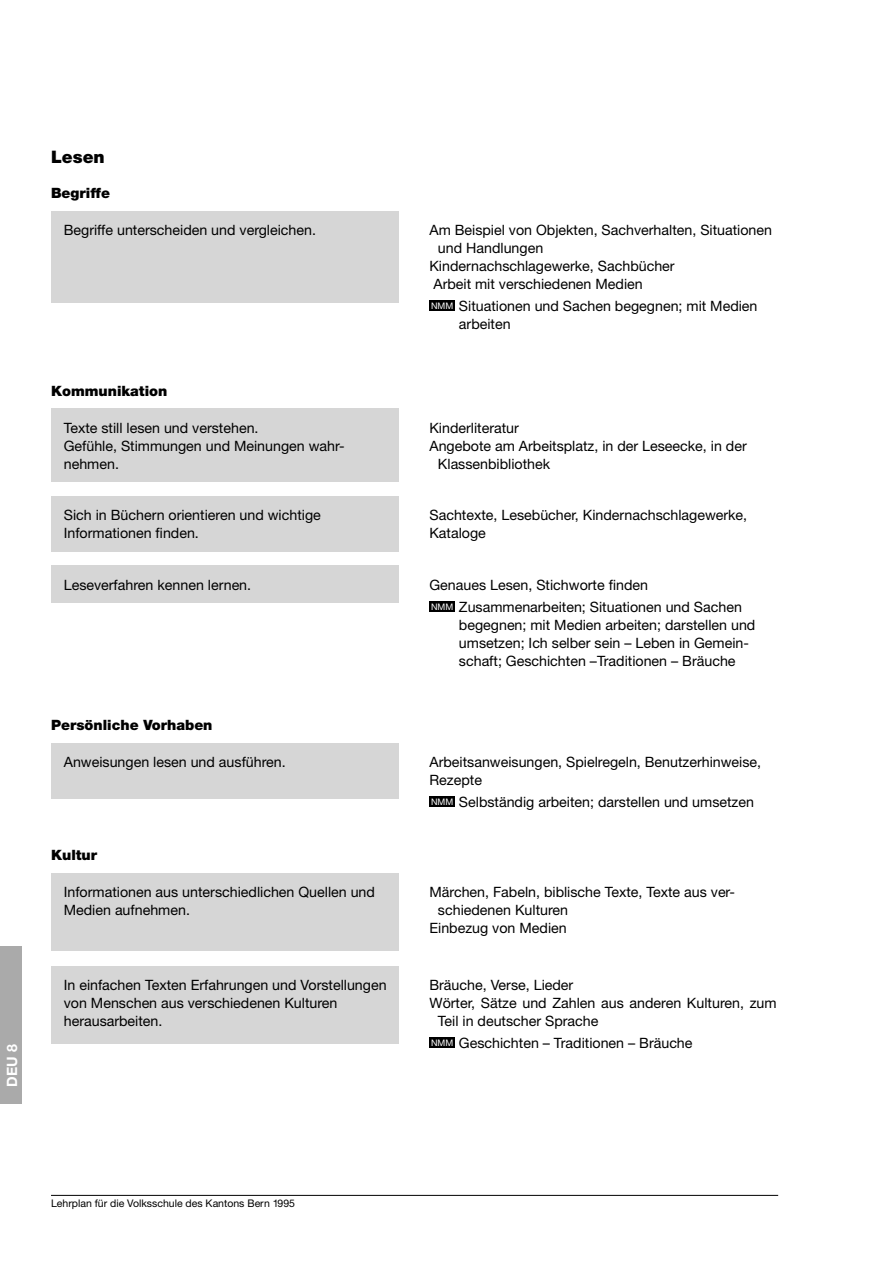
<style>
.page{position:relative;width:893px;height:1263px;background:#fff}
.page>*{position:absolute;margin:0;border:0;box-sizing:border-box;transform-origin:0 0}
.UT{font:900 17.25px "Helvetica Neue";color:#000}
.t1{font:14.25px/18px "Helvetica Neue";color:#000}
.GS_fett_Abstand_vor_Kasten{font:900 14.25px "Helvetica Neue";color:#000}
.t2{font:700 14.25px "Helvetica Neue";color:#fff}
.t3{font:10.5px "Helvetica Neue";color:#000}
.s1{font-size:9px;color:#fff}
</style>
<div class="page">
<hr style="left:51px;top:1195px;width:727px;height:1px;background:#000">
<div style="left:0;top:946px;width:21px;height:157px;background:#aaa"></div>
<div style="left:51px;top:211px;width:347px;height:91px;background:#d6d6d6"></div>
<div style="left:429px;top:301px;width:26px;height:10px;background:#000"></div>
<div style="left:51px;top:409px;width:347px;height:73px;background:#d6d6d6"></div>
<div style="left:51px;top:496px;width:347px;height:56px;background:#d6d6d6"></div>
<div style="left:51px;top:566px;width:347px;height:37px;background:#d6d6d6"></div>
<div style="left:429px;top:601px;width:26px;height:11px;background:#000"></div>
<div style="left:51px;top:743px;width:347px;height:55px;background:#d6d6d6"></div>
<div style="left:429px;top:796px;width:26px;height:11px;background:#000"></div>
<div style="left:51px;top:873px;width:347px;height:78px;background:#d6d6d6"></div>
<div style="left:51px;top:965px;width:347px;height:78px;background:#d6d6d6"></div>
<div style="left:429px;top:1037px;width:26px;height:11px;background:#000"></div>
<p class="t2" style="left:3px;top:1086px;width:44px;rotate:-90deg">DEU 8</p>
<p class="UT" style="left:51px;top:146px;width:55px">Lesen</p>
<p class="GS_fett_Abstand_vor_Kasten" style="left:51px;top:184px;width:61px">Begriffe</p>
<p class="t1" style="left:64px;top:221px;width:254px">Begriffe unterscheiden und vergleichen.</p>
<p class="t1" style="left:429px;top:221px;width:344px">Am Beispiel von Objekten, Sachverhalten, Situationen</p>
<p class="t1" style="left:438px;top:239px;width:107px">und Handlungen</p>
<p class="t1" style="left:429px;top:257px;width:247px">Kindernachschlagewerke, Sachbücher</p>
<p class="t1" style="left:433px;top:275px;width:211px">Arbeit mit verschiedenen Medien</p>
<p class="t1" style="left:459px;top:297px;width:300px;text-indent:-28px"><span class="s1">NMM</span> Situationen und Sachen begegnen; mit Medien arbeiten</p>
<p class="GS_fett_Abstand_vor_Kasten" style="left:51px;top:382px;width:118px">Kommunikation</p>
<p class="t1" style="left:64px;top:418px;width:282px">Texte still lesen und verstehen.<br>Gefühle, Stimmungen und Meinungen wahr&shy;nehmen.</p>
<p class="t1" style="left:429px;top:418px;width:91px">Kinderliteratur</p>
<p class="t1" style="left:429px;top:436px;width:319px">Angebote am Arbeitsplatz, in der Leseecke, in der</p>
<p class="t1" style="left:438px;top:454px;width:114px">Klassenbibliothek</p>
<p class="t1" style="left:64px;top:506px;width:259px">Sich in Büchern orientieren und wichtige<br>Informationen finden.</p>
<p class="t1" style="left:429px;top:506px;width:319px">Sachtexte, Lesebücher, Kindernachschlagewerke,<br>Kataloge</p>
<p class="t1" style="left:64px;top:575px;width:189px">Leseverfahren kennen lernen.</p>
<p class="t1" style="left:429px;top:573px;width:314px;line-height:22.2px">Genaues Lesen, Stichworte finden<br><span class="s1">NMM</span> Zusammenarbeiten; Situationen und Sachen</p>
<p class="t1" style="left:459px;top:616px;width:298px">begegnen; mit Medien arbeiten; darstellen und umsetzen; Ich selber sein – Leben in Gemein&shy;schaft; Geschichten –Traditionen – Bräuche</p>
<p class="GS_fett_Abstand_vor_Kasten" style="left:51px;top:716px;width:163px">Persönliche Vorhaben</p>
<p class="t1" style="left:64px;top:752px;width:223px">Anweisungen lesen und ausführen.</p>
<p class="t1" style="left:429px;top:753px;width:333px">Arbeitsanweisungen, Spielregeln, Benutzerhinweise,<br>Rezepte</p>
<p class="t1" style="left:431px;top:793px;width:324px"><span class="s1">NMM</span> Selbständig arbeiten; darstellen und umsetzen</p>
<p class="GS_fett_Abstand_vor_Kasten" style="left:51px;top:847px;width:48px">Kultur</p>
<p class="t1" style="left:64px;top:883px;width:313px">Informationen aus unterschiedlichen Quellen und<br>Medien aufnehmen.</p>
<p class="t1" style="left:429px;top:883px;width:307px">Märchen, Fabeln, biblische Texte, Texte aus ver-</p>
<p class="t1" style="left:438px;top:901px;width:132px">schiedenen Kulturen</p>
<p class="t1" style="left:429px;top:919px;width:139px">Einbezug von Medien</p>
<p class="t1" style="left:64px;top:975px;width:324px">In einfachen Texten Erfahrungen und Vorstellungen von Menschen aus verschiedenen Kulturen herausarbeiten.</p>
<p class="t1" style="left:429px;top:975px;width:145px">Bräuche, Verse, Lieder</p>
<p class="t1" style="left:429px;top:993px;width:349px">Wörter, Sätze und Zahlen aus anderen Kulturen, zum</p>
<p class="t1" style="left:438px;top:1011px;width:162px">Teil in deutscher Sprache</p>
<p class="t1" style="left:431px;top:1033px;width:263px"><span class="s1">NMM</span> Geschichten – Traditionen – Bräuche</p>
<p class="t3" style="left:51px;top:1197px;width:246px">Lehrplan für die Volksschule des Kantons Bern 1995</p>
</div>
